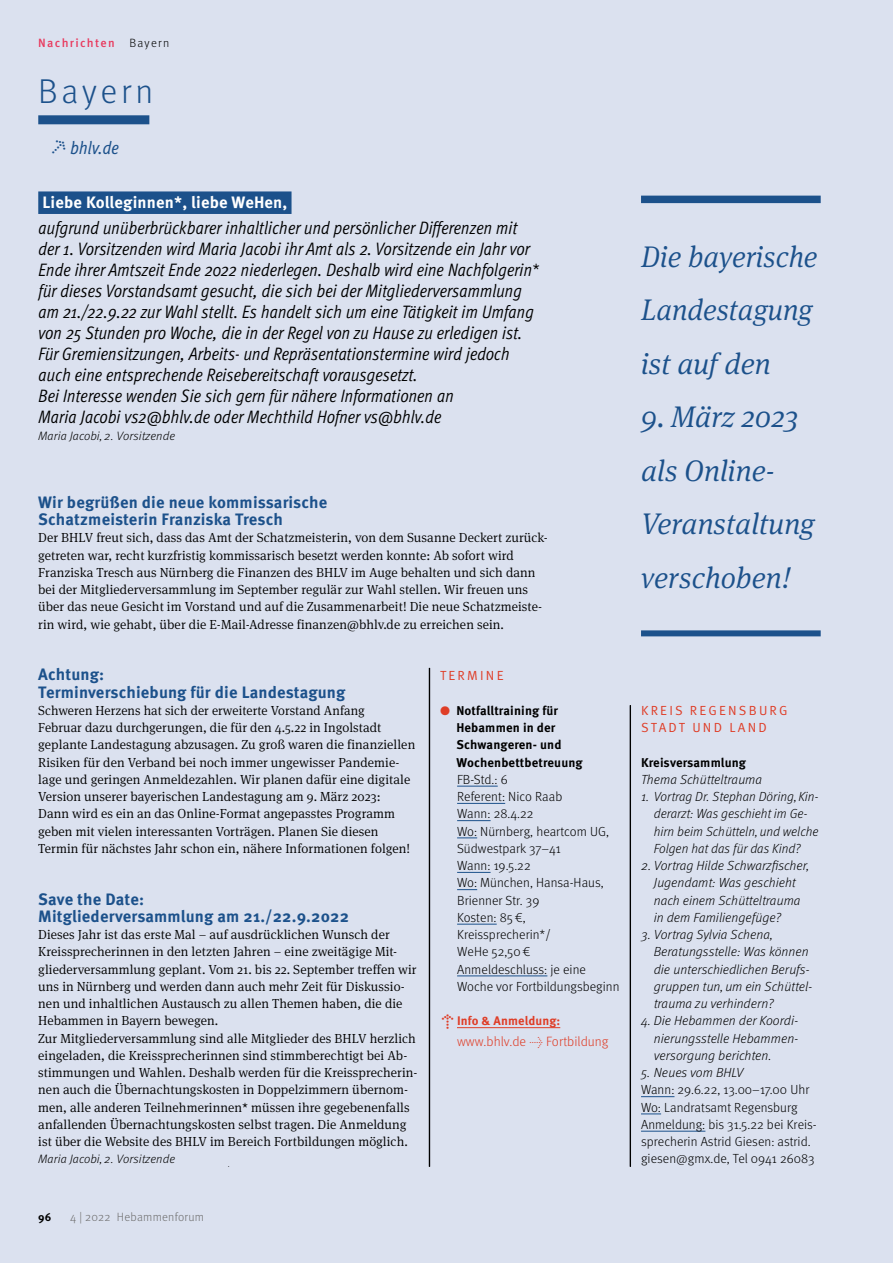
<style>
.page{position:relative;width:893px;height:1263px;background:#dbe1ef}
.page>*{position:absolute;margin:0;border:0;box-sizing:border-box;transform-origin:0 0}
.t1{font:300 34.5px "Meta OT";letter-spacing:.11em;color:#1c518b}
.t2{font:italic 300 30px/53.6px "Meta Serif OT";color:#1c518b}
.t3{font:italic 300 30px/53.6px "Meta Serif OT";color:#1c518b;scale:.96 1}
.t4{font:18px/21px "Meta OT Cond Norm Ita";color:#000}
.t5{font:italic condensed 18px "Meta OT";color:#1c518b}
.t6{font:700 16.5px/17.2px "Meta OT";letter-spacing:.01em;color:#1c518b}
.t7{font:700 16.5px "Meta OT";letter-spacing:.01em;color:#fff}
.t8{font:300 13.5px "Meta OT";color:#df3d27}
.t9{font:300 13.2px/17.2px "Meta Serif OT";letter-spacing:.005em;color:#000}
.t10{font:italic 300 13.2px/17.2px "Meta OT";letter-spacing:.005em;color:#000}
.t11{font:300 13.2px/17.2px "Meta OT";letter-spacing:.005em;color:#000}
.t12{font:13.2px/17.2px "Meta OT Norm";letter-spacing:.17em;color:#df3d27}
.t13{font:700 12.75px/17.2px "Meta OT";letter-spacing:.01em;color:#000}
.t14{font:700 12.45px "Meta OT";letter-spacing:.01em;color:#df3d27}
.t15{font:italic 300 12.15px "Meta OT";letter-spacing:.01em;color:#000}
.t16{font:300 12px "Meta OT";letter-spacing:.02em;color:#6e6e6e}
.t17{font:500 12px "Meta OT";letter-spacing:.11em;color:#e83a5e}
.t18{font:700 11.25px "Meta OT";color:#000}
.s1{font-weight:300;color:#000}
.s2{font-family:"Meta Serif OT";font-weight:500;font-stretch:normal;font-size:21px}
.s3{font-size:12px;color:#df3d27}
.s4{font-family:"Meta Serif OT"}
</style>
<div class="page">
<div style="left:38px;top:115px;width:111px;height:9px;background:#1c518b"></div>
<div style="left:38px;top:191px;width:254px;height:23px;background:#1c518b"></div>
<hr style="left:457px;top:786px;width:41px;height:1px;background:#1c518b">
<hr style="left:457px;top:803px;width:48px;height:1px;background:#1c518b">
<hr style="left:457px;top:820px;width:34px;height:1px;background:#1c518b">
<svg style="left:457px;top:837px;width:20px;height:1px"></svg>
<hr style="left:457px;top:872px;width:34px;height:1px;background:#1c518b">
<svg style="left:457px;top:889px;width:20px;height:1px"></svg>
<hr style="left:457px;top:924px;width:40px;height:1px;background:#1c518b">
<hr style="left:457px;top:975px;width:90px;height:1px;background:#1c518b">
<hr style="left:457px;top:1027px;width:103px;height:1px;background:#df3d27">
<hr style="left:641px;top:1096px;width:33px;height:1px;background:#1c518b">
<svg style="left:641px;top:1113px;width:20px;height:1px"></svg>
<hr style="left:641px;top:1131px;width:64px;height:1px;background:#1c518b">
<hr style="left:429px;top:668px;width:1px;height:499px;background:#000">
<hr style="left:630px;top:705px;width:1px;height:462px;background:#000">
<div style="left:641px;top:196px;width:180px;height:7px;background:#1c518b"></div>
<div style="left:641px;top:630px;width:180px;height:6px;background:#1c518b"></div>
<p class="t17" style="left:38px;top:36px;width:133px">Nachrichten <span class="s1">Bayern</span></p>
<h1 class="t1" style="left:38px;top:70px;width:116px">Bayern</h1>
<h3 class="t5" style="left:50px;top:136px;width:70px"><span class="s2">↗</span>bhlv.de</h3>
<p class="t7" style="left:43px;top:192px;width:246px">Liebe Kolleginnen*, liebe WeHen,</p>
<p class="t4" style="left:38px;top:217px;width:501px">aufgrund unüberbrückbarer inhaltlicher und persönlicher Differenzen mit der 1. Vorsitzenden wird Maria Jacobi ihr Amt als 2. Vorsitzende ein Jahr vor Ende ihrer Amtszeit Ende 2022 niederlegen. Deshalb wird eine Nachfolgerin* für dieses Vorstandsamt gesucht, die sich bei der Mitgliederversammlung am 21./22.9.22 zur Wahl stellt. Es handelt sich um eine Tätigkeit im Umfang von 25 Stunden pro Woche, die in der Regel von zu Hause zu erledigen ist.<br>Für Gremiensitzungen, Arbeits- und Repräsentationstermine wird jedoch auch eine entsprechende Reisebereitschaft vorausgesetzt.<br>Bei Interesse wenden Sie sich gern für nähere Informationen an<br>Maria Jacobi vs2@bhlv.de oder Mechthild Hofner vs@bhlv.de</p>
<p class="t15" style="left:38px;top:429px;width:138px">Maria Jacobi, 2. Vorsitzende</p>
<p class="t6" style="left:38px;top:494px;width:291px">Wir begrüßen die neue kommissarische<br>Schatzmeisterin Franziska Tresch</p>
<p class="t9" style="left:38px;top:529px;width:511px">Der BHLV freut sich, dass das Amt der Schatzmeisterin, von dem Susanne Deckert zurück&shy;getreten war, recht kurzfristig kommissarisch besetzt werden konnte: Ab sofort wird Franziska Tresch aus Nürnberg die Finanzen des BHLV im Auge behalten und sich dann bei der Mitgliederversammlung im September regulär zur Wahl stellen. Wir freuen uns über das neue Gesicht im Vorstand und auf die Zusammenarbeit! Die neue Schatzmeiste&shy;rin wird, wie gehabt, über die E-Mail-Adresse finanzen@bhlv.de zu erreichen sein.</p>
<p class="t6" style="left:38px;top:666px;width:309px">Achtung:<br>Terminverschiebung für die Landestagung</p>
<p class="t9" style="left:38px;top:702px;width:379px">Schweren Herzens hat sich der erweiterte Vorstand Anfang<br>Februar dazu durchgerungen, die für den 4.5.22 in Ingolstadt geplante Landestagung abzusagen. Zu groß waren die finanziellen Risiken für den Verband bei noch immer ungewisser Pandemie&shy;lage und geringen Anmeldezahlen. Wir planen dafür eine digitale Version unserer bayerischen Landestagung am 9. März 2023:<br>Dann wird es ein an das Online-Format angepasstes Programm geben mit vielen interessanten Vorträgen. Planen Sie diesen Termin für nächstes Jahr schon ein, nähere Informationen folgen!</p>
<p class="t6" style="left:38px;top:890px;width:312px">Save the Date:<br>Mitgliederversammlung am 21./22.9.2022</p>
<p class="t9" style="left:38px;top:926px;width:381px">Dieses Jahr ist das erste Mal – auf ausdrücklichen Wunsch der Kreissprecherinnen in den letzten Jahren – eine zweitägige Mit&shy;gliederversammlung geplant. Vom 21. bis 22. September treffen wir uns in Nürnberg und werden dann auch mehr Zeit für Diskussio&shy;nen und inhaltlichen Austausch zu allen Themen haben, die die Hebammen in Bayern bewegen.<br>Zur Mitgliederversammlung sind alle Mitglieder des BHLV herzlich eingeladen, die Kreissprecherinnen sind stimmberechtigt bei Ab&shy;stimmungen und Wahlen. Deshalb werden für die Kreissprecherin&shy;nen auch die Übernachtungskosten in Doppelzimmern übernom&shy;men, alle anderen Teilnehmerinnen* müssen ihre gegebenenfalls anfallenden Übernachtungskosten selbst tragen. Die Anmeldung ist über die Website des BHLV im Bereich Fortbildungen möglich.</p>
<p class="t15" style="left:38px;top:1152px;width:138px">Maria Jacobi, 2. Vorsitzende</p>
<p class="t12" style="left:440px;top:667px;width:65px">TERMINE</p>
<p class="t13" style="left:456px;top:702px;width:128px;text-indent:-16px"><span class="s3">●</span> Notfalltraining für<br>Hebammen in der<br>Schwangeren- und<br>Wochenbettbetreuung</p>
<p class="t11" style="left:457px;top:771px;width:164px">FB-Std.: 6<br>Referent: Nico Raab<br>Wann: 28.4.22<br>Wo: Nürnberg, heartcom UG,<br>Südwestpark 37–41<br>Wann: 19.5.22<br>Wo: München, Hansa-Haus,<br>Brienner Str. 39<br>Kosten: 85€,<br>Kreissprecherin*/<br>WeHe 52,50€<br>Anmeldeschluss: je eine<br>Woche vor Fortbildungsbeginn</p>
<p class="t14" style="left:440px;top:1013px;width:122px">↑ Info &amp; Anmeldung:</p>
<p class="t8" style="left:457px;top:1033px;width:153px">www.bhlv.de <span class="s4">→</span> Fortbildung</p>
<p class="t18" style="left:38px;top:1210px;width:15px">96</p>
<p class="t16" style="left:70px;top:1210px;width:135px">4 | 2022 Hebammenforum</p>
<h2 class="t3" style="left:641px;top:230px;width:185px">Die bayerische<br>Landestagung ist auf den</h2>
<h2 class="t2" style="left:641px;top:390px;width:175px">9. März 2023 als Online-<br>Veranstaltung verschoben!</h2>
<p class="t12" style="left:641px;top:702px;width:148px">KREIS REGENSBURG<br>STADT UND LAND</p>
<p class="t13" style="left:641px;top:754px;width:107px">Kreisversammlung</p>
<p class="t10" style="left:641px;top:771px;width:122px">Thema Schütteltrauma</p>
<p class="t10" style="left:654px;top:788px;width:166px;text-indent:-13px">1. Vortrag Dr. Stephan Döring, Kin&shy;derarzt: Was geschieht im Ge&shy;hirn beim Schütteln, und welche<br>Folgen hat das für das Kind?</p>
<p class="t10" style="left:654px;top:857px;width:156px;text-indent:-13px">2. Vortrag Hilde Schwarzfischer,<br>Jugendamt: Was geschieht nach einem Schütteltrauma in dem Familiengefüge?</p>
<p class="t10" style="left:654px;top:926px;width:160px;text-indent:-13px">3. Vortrag Sylvia Schena,<br>Beratungsstelle: Was können die unterschiedlichen Berufs&shy;gruppen tun, um ein Schüttel&shy;trauma zu verhindern?</p>
<p class="t10" style="left:654px;top:1012px;width:146px;text-align:justify;text-indent:-13px">4. Die Hebammen der Koordi&shy;nierungsstelle Hebammen&shy;versorgung berichten.</p>
<p class="t10" style="left:641px;top:1064px;width:104px">5. Neues vom BHLV</p>
<p class="t11" style="left:641px;top:1081px;width:177px">Wann: 29.6.22, 13.00–17.00 Uhr<br>Wo: Landratsamt Regensburg<br>Anmeldung: bis 31.5.22 bei Kreis&shy;sprecherin Astrid Giesen: astrid. giesen@gmx.de, Tel 0941 26083</p>
</div>
